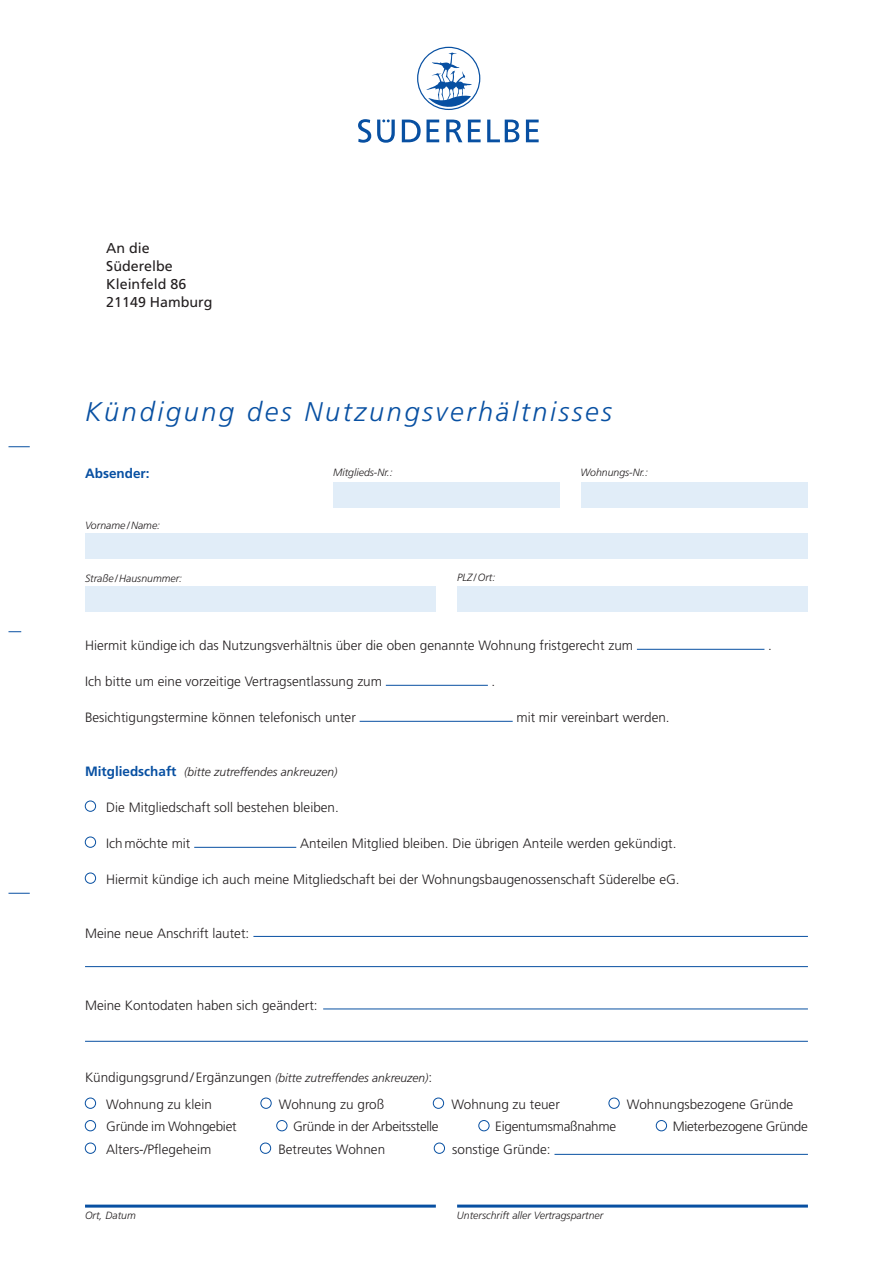
<style>
.page{position:relative;width:893px;height:1263px;background:#fff}
.page>*{position:absolute;margin:0;border:0;box-sizing:border-box;transform-origin:0 0}
.t1{font:italic 300 27px "Frutiger";letter-spacing:.1em;color:#0850a2}
.t2{font:14.25px/18px "Frutiger";color:#231f20}
.t3{font:300 13.5px/27px "Frutiger";color:#231f20}
.t4{font:300 13.5px "Frutiger";letter-spacing:-.02em;color:#231f20}
.t5{font:700 13.5px "Frutiger";color:#0850a2}
.t6{font:italic 300 12px "Frutiger";color:#231f20}
.t7{font:italic 300 10.5px "Frutiger";color:#231f20}
.s1{font-weight:700;font-style:normal;font-size:13.5px;color:#0850a2}
.s2{font-style:italic;font-size:12px}
</style>
<div class="page">
<svg style="left:9px;top:631px;width:12px;height:1px"></svg>
<svg style="left:358px;top:119px;width:13px;height:24px"></svg>
<svg style="left:402px;top:120px;width:37px;height:22px"></svg>
<svg style="left:446px;top:120px;width:16px;height:22px"></svg>
<svg style="left:468px;top:120px;width:13px;height:22px"></svg>
<svg style="left:487px;top:120px;width:32px;height:22px"></svg>
<svg style="left:526px;top:120px;width:13px;height:22px"></svg>
<svg style="left:377px;top:119px;width:18px;height:24px"></svg>
<svg style="left:417px;top:47px;width:63px;height:63px"></svg>
<svg style="left:9px;top:446px;width:21px;height:1px"></svg>
<svg style="left:9px;top:893px;width:21px;height:1px"></svg>
<div style="left:85px;top:534px;width:723px;height:25px;background:#e1edf8"></div>
<div style="left:581px;top:483px;width:227px;height:25px;background:#e1edf8"></div>
<div style="left:333px;top:483px;width:227px;height:25px;background:#e1edf8"></div>
<div style="left:85px;top:586px;width:351px;height:26px;background:#e1edf8"></div>
<div style="left:457px;top:586px;width:351px;height:26px;background:#e1edf8"></div>
<hr style="left:637px;top:649px;width:127px;height:1px;background:#0850a2">
<hr style="left:386px;top:685px;width:102px;height:1px;background:#0850a2">
<hr style="left:360px;top:721px;width:153px;height:1px;background:#0850a2">
<div style="left:85px;top:801px;width:11px;height:10px;border:1px solid #0850a2;border-radius:50%"></div>
<div style="left:85px;top:837px;width:11px;height:10px;border:1px solid #0850a2;border-radius:50%"></div>
<hr style="left:194px;top:847px;width:102px;height:1px;background:#0850a2">
<div style="left:85px;top:873px;width:11px;height:10px;border:1px solid #0850a2;border-radius:50%"></div>
<div style="left:85px;top:1098px;width:11px;height:10px;border:1px solid #0850a2;border-radius:50%"></div>
<div style="left:261px;top:1098px;width:10px;height:10px;border:1px solid #0850a2;border-radius:50%"></div>
<div style="left:433px;top:1098px;width:11px;height:10px;border:1px solid #0850a2;border-radius:50%"></div>
<div style="left:609px;top:1098px;width:10px;height:10px;border:1px solid #0850a2;border-radius:50%"></div>
<div style="left:85px;top:1120px;width:11px;height:11px;border:1px solid #0850a2;border-radius:50%"></div>
<div style="left:276px;top:1120px;width:11px;height:11px;border:1px solid #0850a2;border-radius:50%"></div>
<div style="left:479px;top:1120px;width:10px;height:11px;border:1px solid #0850a2;border-radius:50%"></div>
<div style="left:656px;top:1120px;width:11px;height:11px;border:1px solid #0850a2;border-radius:50%"></div>
<div style="left:85px;top:1143px;width:11px;height:10px;border:1px solid #0850a2;border-radius:50%"></div>
<div style="left:260px;top:1143px;width:11px;height:10px;border:1px solid #0850a2;border-radius:50%"></div>
<div style="left:434px;top:1143px;width:11px;height:10px;border:1px solid #0850a2;border-radius:50%"></div>
<hr style="left:253px;top:936px;width:555px;height:1px;background:#0850a2">
<hr style="left:85px;top:966px;width:723px;height:1px;background:#0850a2">
<hr style="left:323px;top:1009px;width:485px;height:1px;background:#0850a2">
<hr style="left:85px;top:1041px;width:723px;height:1px;background:#0850a2">
<hr style="left:457px;top:1204px;width:351px;height:3px;background:#0850a2">
<hr style="left:85px;top:1204px;width:351px;height:3px;background:#0850a2">
<hr style="left:554px;top:1154px;width:254px;height:1px;background:#0850a2">
<p class="t2" style="left:106px;top:239px;width:108px">An die<br>Süderelbe<br>Kleinfeld 86<br>21149 Hamburg</p>
<h1 class="t1" style="left:85px;top:396px;width:528px">Kündigung des Nutzungsverhältnisses</h1>
<p class="t5" style="left:85px;top:466px;width:66px">Absender:</p>
<p class="t7" style="left:85px;top:520px;width:77px">Vorname /Name:</p>
<p class="t7" style="left:333px;top:466px;width:61px">Mitglieds-Nr.:</p>
<p class="t7" style="left:580px;top:466px;width:69px">Wohnungs-Nr.:</p>
<p class="t7" style="left:85px;top:572px;width:99px">Straße /Hausnummer:</p>
<p class="t7" style="left:457px;top:571px;width:40px">PLZ /Ort:</p>
<p class="t3" style="left:85px;top:631px;width:550px">Hiermit kündigeich das Nutzungsverhältnis über die oben genannte Wohnung fristgerecht zum</p>
<p class="t3" style="left:768px;top:631px;width:5px">.</p>
<p class="t3" style="left:85px;top:667px;width:299px">Ich bitte um eine vorzeitige Vertragsentlassung zum</p>
<p class="t3" style="left:492px;top:667px;width:5px">.</p>
<p class="t3" style="left:85px;top:703px;width:272px">Besichtigungstermine können telefonisch unter</p>
<p class="t3" style="left:516px;top:703px;width:155px">mit mir vereinbart werden.</p>
<p class="t6" style="left:85px;top:764px;width:254px"><span class="s1">Mitgliedschaft</span> (bitte zutreffendes ankreuzen)</p>
<p class="t3" style="left:106px;top:793px;width:234px">Die Mitgliedschaft soll bestehen bleiben.</p>
<p class="t3" style="left:106px;top:829px;width:86px">Ichmöchte mit</p>
<p class="t3" style="left:300px;top:829px;width:378px">Anteilen Mitglied bleiben. Die übrigen Anteile werden gekündigt.</p>
<p class="t3" style="left:106px;top:865px;width:575px">Hiermit kündige ich auch meine Mitgliedschaft bei der Wohnungsbaugenossenschaft Süderelbe eG.</p>
<p class="t3" style="left:85px;top:919px;width:166px">Meine neue Anschrift lautet:</p>
<p class="t3" style="left:85px;top:991px;width:234px">Meine Kontodaten haben sich geändert:</p>
<p class="t3" style="left:106px;top:1063px;width:328px;text-indent:-21px">Kündigungsgrund/ Ergänzungen <span class="s2">(bitte zutreffendes ankreuzen)</span>:<br>Wohnung zu klein</p>
<p class="t3" style="left:279px;top:1090px;width:107px">Wohnung zu groß</p>
<p class="t3" style="left:451px;top:1090px;width:110px">Wohnung zu teuer</p>
<p class="t3" style="left:627px;top:1090px;width:168px">Wohnungsbezogene Gründe</p>
<p class="t4" style="left:106px;top:1119px;width:132px">Gründe im Wohngebiet</p>
<p class="t4" style="left:293px;top:1119px;width:147px">Gründe in der Arbeitsstelle</p>
<p class="t4" style="left:495px;top:1119px;width:122px">Eigentumsmaßnahme</p>
<p class="t4" style="left:673px;top:1119px;width:137px">Mieterbezogene Gründe</p>
<p class="t3" style="left:106px;top:1135px;width:107px">Alters-/Pflegeheim</p>
<p class="t3" style="left:278px;top:1135px;width:108px">Betreutes Wohnen</p>
<p class="t3" style="left:452px;top:1135px;width:100px">sonstige Gründe:</p>
<p class="t7" style="left:85px;top:1209px;width:52px">Ort, Datum</p>
<p class="t7" style="left:457px;top:1209px;width:148px">Unterschrift aller Vertragspartner</p>
</div>
